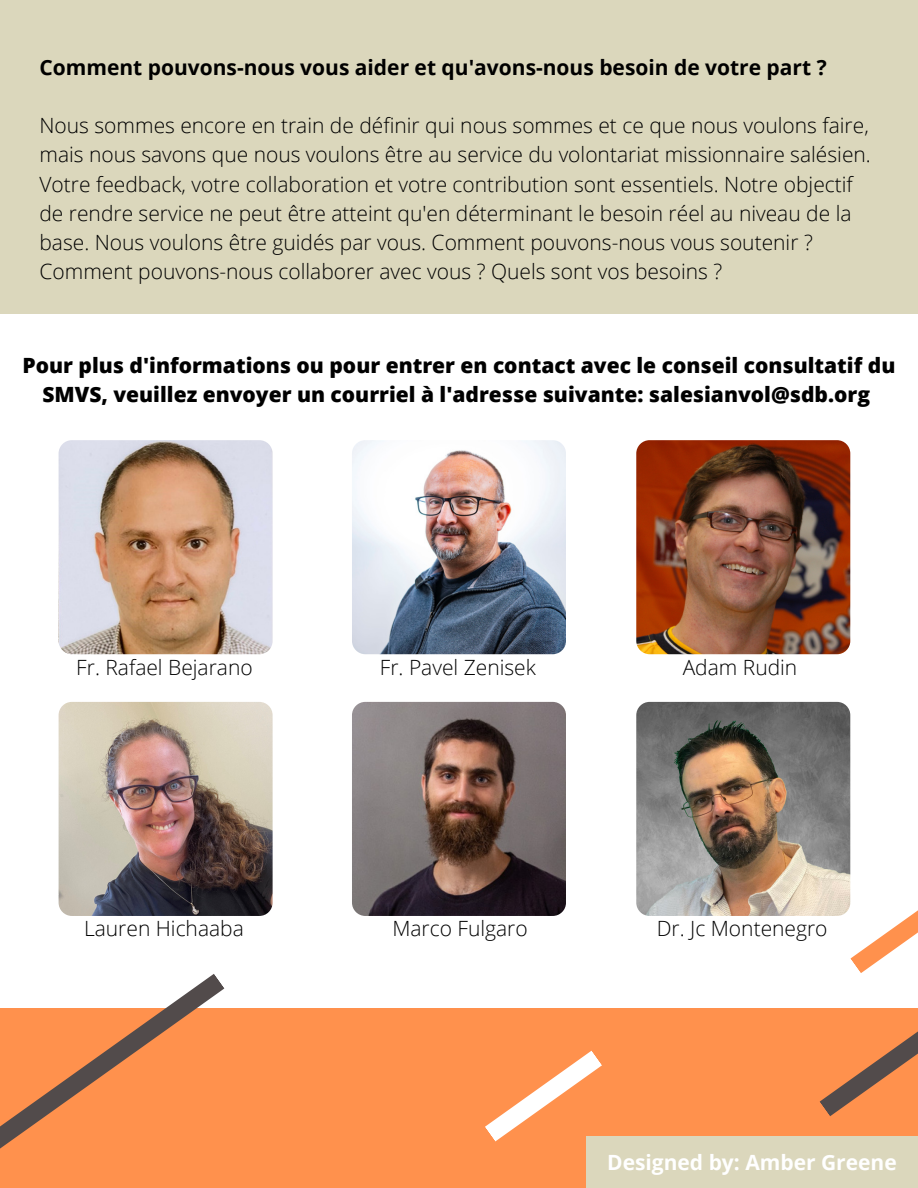
<style>
.page{position:relative;width:918px;height:1188px;background:#fff}
.page>*{position:absolute;margin:0;border:0;box-sizing:border-box;transform-origin:0 0}
.t1{font:300 21px/29.2px "Open Sans";color:#000}
.t2{font:800 21px/29.2px "Open Sans";color:#000;text-align:center}
.t3{font:700 21px "Open Sans";color:#000}
.t4{font:700 21px "Open Sans";color:#fff}
</style>
<div class="page">
<div style="left:0;top:0;width:917px;height:313px;background:#dbd7bc"></div>
<div style="left:0;top:1008px;width:918px;height:180px;background:#ff914d"></div>
<svg style="left:0;top:974px;width:225px;height:175px"></svg>
<svg style="left:850px;top:713px;width:68px;height:260px"></svg>
<svg style="left:819px;top:1031px;width:99px;height:85px"></svg>
<svg style="left:485px;top:1050px;width:117px;height:92px"></svg>
<div style="left:586px;top:1136px;width:332px;height:52px;background:#dbd7bc"></div>
<img style="left:59px;top:440px;width:214px;height:214px;border-radius:13px">
<img style="left:59px;top:702px;width:214px;height:214px;border-radius:13px">
<img style="left:352px;top:440px;width:214px;height:214px;border-radius:13px">
<img style="left:352px;top:702px;width:214px;height:214px;border-radius:13px">
<img style="left:636px;top:440px;width:214px;height:214px;border-radius:13px">
<img style="left:636px;top:702px;width:214px;height:214px;border-radius:13px">
<p class="t3" style="left:39px;top:52px;width:789px">Comment pouvons-nous vous aider et qu'avons-nous besoin de votre part ?</p>
<p class="t1" style="left:39px;top:110px;width:833px">Nous sommes encore en train de définir qui nous sommes et ce que nous voulons faire, mais nous savons que nous voulons être au service du volontariat missionnaire salésien.<br>Votre feedback, votre collaboration et votre contribution sont essentiels. Notre objectif de rendre service ne peut être atteint qu'en déterminant le besoin réel au niveau de la base. Nous voulons être guidés par vous. Comment pouvons-nous vous soutenir ?<br>Comment pouvons-nous collaborer avec vous ? Quels sont vos besoins ?</p>
<p class="t2" style="left:23px;top:350px;width:874px">Pour plus d'informations ou pour entrer en contact avec le conseil consultatif du<br>SMVS, veuillez envoyer un courriel à l'adresse suivante: salesianvol@sdb.org</p>
<p class="t1" style="left:76px;top:652px;width:178px">Fr. Rafael Bejarano</p>
<p class="t1" style="left:84px;top:914px;width:161px">Lauren Hichaaba</p>
<p class="t1" style="left:380px;top:652px;width:158px">Fr. Pavel Zenisek</p>
<p class="t1" style="left:683px;top:652px;width:116px">Adam Rudin</p>
<p class="t1" style="left:392px;top:914px;width:137px">Marco Fulgaro</p>
<p class="t1" style="left:657px;top:914px;width:172px">Dr. Jc Montenegro</p>
<p class="t4" style="left:607px;top:1148px;width:291px">Designed by: Amber Greene</p>
</div>
